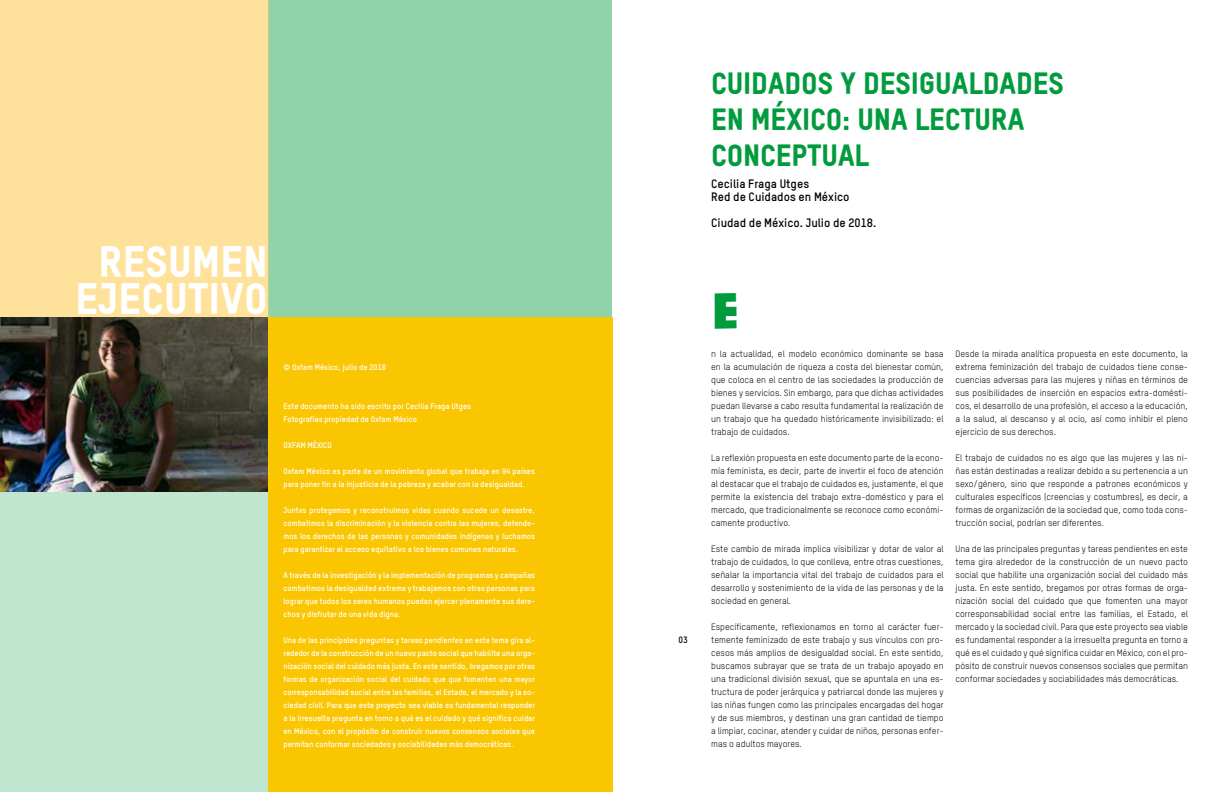
<style>
.page{position:relative;width:1224px;height:792px;background:#fff}
.page>*{position:absolute;margin:0;border:0;box-sizing:border-box;transform-origin:0 0}
.t1{font:50px "Oxfam Global Headline";color:#009b3d}
.t2{font:43px/37px "Oxfam TSTARPRO Headline";color:#fff;text-align:center}
.t3{font:30px/36px "Oxfam TSTARPRO Headline";letter-spacing:-.01em;color:#009b3d}
.t4{font:700 12px/13px "TSTARPRO";color:#000}
.t5{font:9px/13px "TSTARPRO";color:#000;text-align:justify}
.t6{font:700 9px "TSTARPRO";color:#000}
.t7{font:700 8px/13px "TSTARPRO";color:#fff;text-align:justify}
</style>
<div class="page">
<div style="left:0;top:0;width:612px;height:792px;background:#c0e6cf"></div>
<div style="left:0;top:0;width:268px;height:320px;background:#fee29c"></div>
<div style="left:268px;top:0;width:344px;height:318px;background:#90d3aa"></div>
<img style="left:0;top:318px;width:268px;height:173px">
<div style="left:268px;top:318px;width:344px;height:474px;background:#fac601"></div>
<h2 class="t2" style="left:76px;top:243px;width:194px">RESUMEN<br>EJECUTIVO</h2>
<p class="t7" style="left:283px;top:360px;width:104px">© Oxfam México, julio de 2018</p>
<p class="t7" style="left:283px;top:399px;width:189px">Este documento ha sido escrito por Cecilia Fraga Utges<br>Fotografías propiedad de Oxfam México</p>
<p class="t7" style="left:283px;top:438px;width:50px">OXFAM MÉXICO</p>
<p class="t7" style="left:283px;top:464px;width:253px">Oxfam México es parte de un movimiento global que trabaja en 94 países para poner fin a la injusticia de la pobreza y acabar con la desigualdad.</p>
<p class="t7" style="left:283px;top:503px;width:253px">Juntxs protegemos y reconstruimos vidas cuando sucede un desastre, combatimos la discriminación y la violencia contra las mujeres, defende&shy;mos los derechos de las personas y comunidades indígenas y luchamos para garantizar el acceso equitativo a los bienes comunes naturales.</p>
<p class="t7" style="left:283px;top:568px;width:253px">A través de la investigación y la implementación de programas y campañas combatimos la desigualdad extrema y trabajamos con otras personas para lograr que todos los seres humanos puedan ejercer plenamente sus dere&shy;chos y disfrutar de una vida digna.</p>
<p class="t7" style="left:283px;top:633px;width:253px">Una de las principales preguntas y tareas pendientes en este tema gira al&shy;rededor de la construcción de un nuevo pacto social que habilite una orga&shy;nización social del cuidado más justa. En este sentido, bregamos por otras formas de organización social del cuidado que que fomenten una mayor corresponsabilidad social entre las familias, el Estado, el mercado y la so&shy;ciedad civil. Para que este proyecto sea viable es fundamental responder a la irresuelta pregunta en torno a qué es el cuidado y qué significa cuidar en México, con el propósito de construir nuevos consensos sociales que permitan conformar sociedades y sociabilidades más democráticas.</p>
<h3 class="t3" style="left:711px;top:65px;width:354px">CUIDADOS Y DESIGUALDADES<br>EN MÉXICO: UNA LECTURA<br>CONCEPTUAL</h3>
<h3 class="t4" style="left:711px;top:177px;width:140px">Cecilia Fraga Utges<br>Red de Cuidados en México</h3>
<h3 class="t4" style="left:711px;top:216px;width:167px">Ciudad de México. Julio de 2018.</h3>
<p class="t6" style="left:678px;top:634px;width:11px">03</p>
<h1 class="t1" style="left:711px;top:268px;width:30px">E</h1>
<p class="t5" style="left:711px;top:347px;width:234px">n la actualidad, el modelo económico dominante se basa en la acumulación de riqueza a costa del bienestar común, que coloca en el centro de las sociedades la producción de bienes y servicios. Sin embargo, para que dichas actividades puedan llevarse a cabo resulta fundamental la realización de un trabajo que ha quedado históricamente invisibilizado: el trabajo de cuidados.</p>
<p class="t5" style="left:711px;top:451px;width:234px">La reflexión propuesta en este documento parte de la econo&shy;mía feminista, es decir, parte de invertir el foco de atención al destacar que el trabajo de cuidados es, justamente, el que permite la existencia del trabajo extra-doméstico y para el mercado, que tradicionalmente se reconoce como económi&shy;camente productivo.</p>
<p class="t5" style="left:711px;top:542px;width:234px">Este cambio de mirada implica visibilizar y dotar de valor al trabajo de cuidados, lo que conlleva, entre otras cuestiones, señalar la importancia vital del trabajo de cuidados para el desarrollo y sostenimiento de la vida de las personas y de la sociedad en general.</p>
<p class="t5" style="left:711px;top:620px;width:234px">Específicamente, reflexionamos en torno al carácter fuer&shy;temente feminizado de este trabajo y sus vínculos con pro&shy;cesos más amplios de desigualdad social. En este sentido, buscamos subrayar que se trata de un trabajo apoyado en una tradicional división sexual, que se apuntala en una es&shy;tructura de poder jerárquica y patriarcal donde las mujeres y las niñas fungen como las principales encargadas del hogar y de sus miembros, y destinan una gran cantidad de tiempo a limpiar, cocinar, atender y cuidar de niños, personas enfer&shy;mas o adultos mayores.</p>
<p class="t5" style="left:956px;top:347px;width:234px">Desde la mirada analítica propuesta en este documento, la extrema feminización del trabajo de cuidados tiene conse&shy;cuencias adversas para las mujeres y niñas en términos de sus posibilidades de inserción en espacios extra-domésti&shy;cos, el desarrollo de una profesión, el acceso a la educación, a la salud, al descanso y al ocio, así como inhibir el pleno ejercicio de sus derechos.</p>
<p class="t5" style="left:956px;top:451px;width:234px">El trabajo de cuidados no es algo que las mujeres y las ni&shy;ñas están destinadas a realizar debido a su pertenencia a un sexo/género, sino que responde a patrones económicos y culturales específicos (creencias y costumbres), es decir, a formas de organización de la sociedad que, como toda cons&shy;trucción social, podrían ser diferentes.</p>
<p class="t5" style="left:956px;top:542px;width:234px">Una de las principales preguntas y tareas pendientes en este tema gira alrededor de la construcción de un nuevo pacto social que habilite una organización social del cuidado más justa. En este sentido, bregamos por otras formas de orga&shy;nización social del cuidado que que fomenten una mayor corresponsabilidad social entre las familias, el Estado, el mercado y la sociedad civil. Para que este proyecto sea viable es fundamental responder a la irresuelta pregunta en torno a qué es el cuidado y qué significa cuidar en México, con el pro&shy;pósito de construir nuevos consensos sociales que permitan conformar sociedades y sociabilidades más democráticas.</p>
</div>
